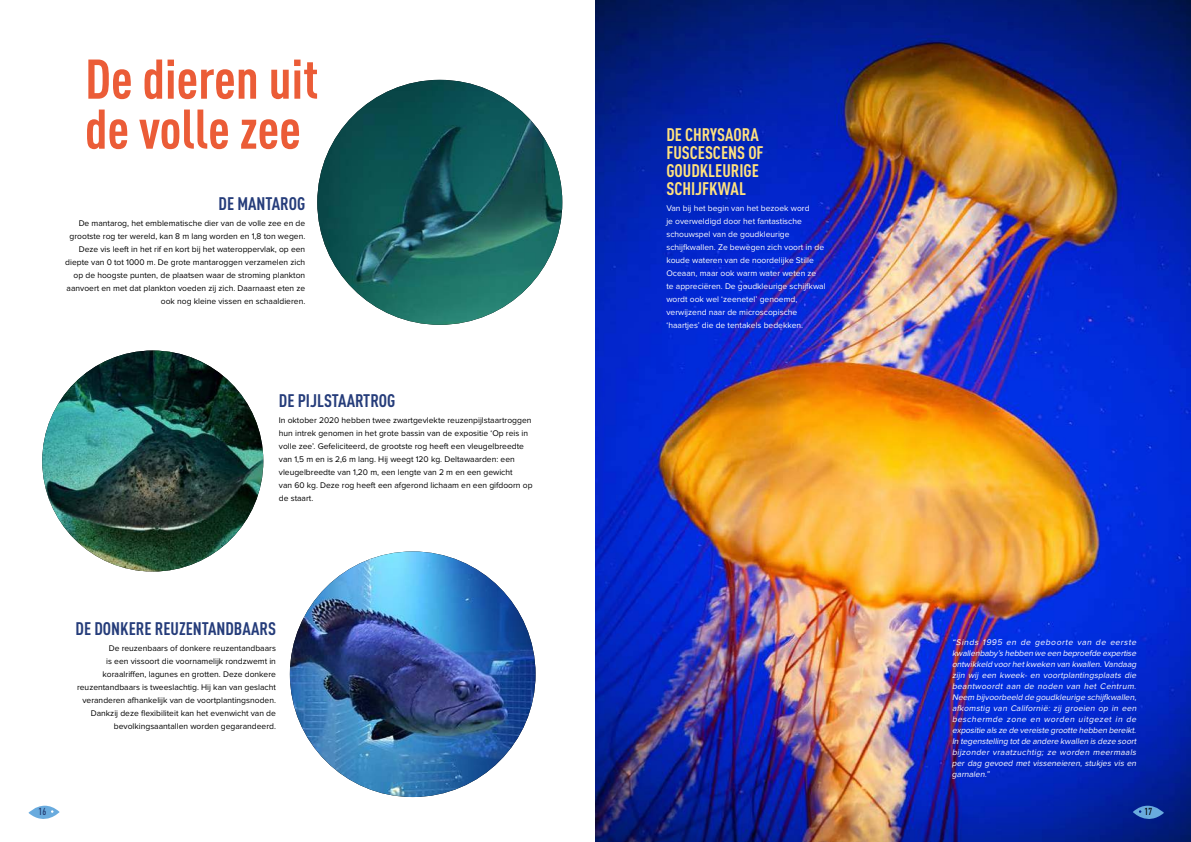
<style>
.page{position:relative;width:1191px;height:842px;background:#fff}
.page>*{position:absolute;margin:0;border:0;box-sizing:border-box;transform-origin:0 0}
.t1{font:700 55px/50px "DIN Cond";color:#eb5c37}
.t2{font:700 18px "DIN Cond";color:#253c7a}
.t3{font:700 18px/18px "DIN Cond";color:#ffe27e}
.t4{font:500 10px "DIN Cond";color:#1d3167}
.t5{font:500 10px "DIN Cond";color:#000}
.t6{font:8.5px/13px "Proxima Nova";color:#000;text-align:right}
.t7{font:italic 8.5px/11px "Proxima Nova";letter-spacing:.01em;color:#fff;text-align:justify}
.t8{font:8.5px/13px "Proxima Nova";color:#fff}
</style>
<div class="page">
<img style="left:317px;top:80px;width:245px;height:245px;border-radius:122px">
<img style="left:595px;top:0;width:596px;height:842px">
<img style="left:42px;top:350px;width:221px;height:221px;border-radius:110px">
<img style="left:290px;top:551px;width:245px;height:246px;border-radius:123px">
<svg style="left:28px;top:806px;width:32px;height:13px"></svg>
<svg style="left:1132px;top:806px;width:32px;height:21px"></svg>
<h1 class="t1" style="left:85px;top:52px;width:235px">De dieren uit de volle zee</h1>
<h2 class="t2" style="left:219px;top:192px;width:88px">DE MANTAROG</h2>
<p class="t6" style="left:65px;top:216px;width:241px">De mantarog, het emblematische dier van de volle zee en de grootste rog ter wereld, kan 8 m lang worden en 1,8 ton wegen.<br>Deze vis leeft in het rif en kort bij het wateroppervlak, op een diepte van 0 tot 1000 m. De grote mantaroggen verzamelen zich op de hoogste punten, de plaatsen waar de stroming plankton aanvoert en met dat plankton voeden zij zich. Daarnaast eten ze ook nog kleine vissen en schaaldieren.</p>
<h2 class="t2" style="left:279px;top:389px;width:118px">DE PIJLSTAARTROG</h2>
<p class="t6" style="left:279px;top:413px;width:255px;text-align:left">In oktober 2020 hebben twee zwartgevlekte reuzenpijlstaartroggen hun intrek genomen in het grote bassin van de expositie ‘Op reis in volle zee’. Gefeliciteerd, de grootste rog heeft een vleugelbreedte van 1,5 m en is 2,6 m lang. Hij weegt 120 kg. Deltawaarden: een vleugelbreedte van 1,20 m, een lengte van 2 m en een gewicht<br>van 60 kg. Deze rog heeft een afgerond lichaam en een gifdoorn op de staart.</p>
<h2 class="t3" style="left:666px;top:125px;width:99px">DE CHRYSAORA<br>FUSCESCENS OF<br>GOUDKLEURIGE<br>SCHIJFKWAL</h2>
<p class="t8" style="left:666px;top:202px;width:161px">Van bij het begin van het bezoek word<br>je overweldigd door het fantastische schouwspel van de goudkleurige schijfkwallen. Ze bewegen zich voort in de koude wateren van de noordelijke Stille Oceaan, maar ook warm water weten ze te appreciëren. De goudkleurige schijfkwal wordt ook wel ‘zeenetel’ genoemd, verwijzend naar de microscopische ‘haartjes’ die de tentakels bedekken.</p>
<h2 class="t2" style="left:76px;top:618px;width:202px">DE DONKERE REUZENTANDBAARS</h2>
<p class="t6" style="left:77px;top:642px;width:200px">De reuzenbaars of donkere reuzentandbaars<br>is een vissoort die voornamelijk rondzwemt in koraalriffen, lagunes en grotten. Deze donkere reuzentandbaars is tweeslachtig. Hij kan van geslacht veranderen afhankelijk van de voortplantingsnoden.<br>Dankzij deze flexibiliteit kan het evenwicht van de bevolkingsaantallen worden gegarandeerd.</p>
<p class="t7" style="left:952px;top:637px;width:188px">“Sinds 1995 en de geboorte van de eerste kwallenbaby’s hebben we een beproefde expertise ontwikkeld voorhetkweken van kwallen.Vandaag zijn wij een kweek- en voortplantingsplaats die beantwoordt aan de noden van het Centrum.<br>Neem bijvoorbeeld de goudkleurige schijfkwallen, afkomstig van Californië: zij groeien op in een beschermde zone en worden uitgezet in de expositie als ze de vereiste grootte hebben bereikt.<br>In tegenstelling totde andere kwallen is deze soort bijzonder vraatzuchtig; ze worden meermaals per dag gevoed met visseneieren, stukjes vis en garnalen.”</p>
<p class="t4" style="left:39px;top:806px;width:9px">16</p>
<p class="t5" style="left:1144px;top:806px;width:9px">17</p>
</div>
